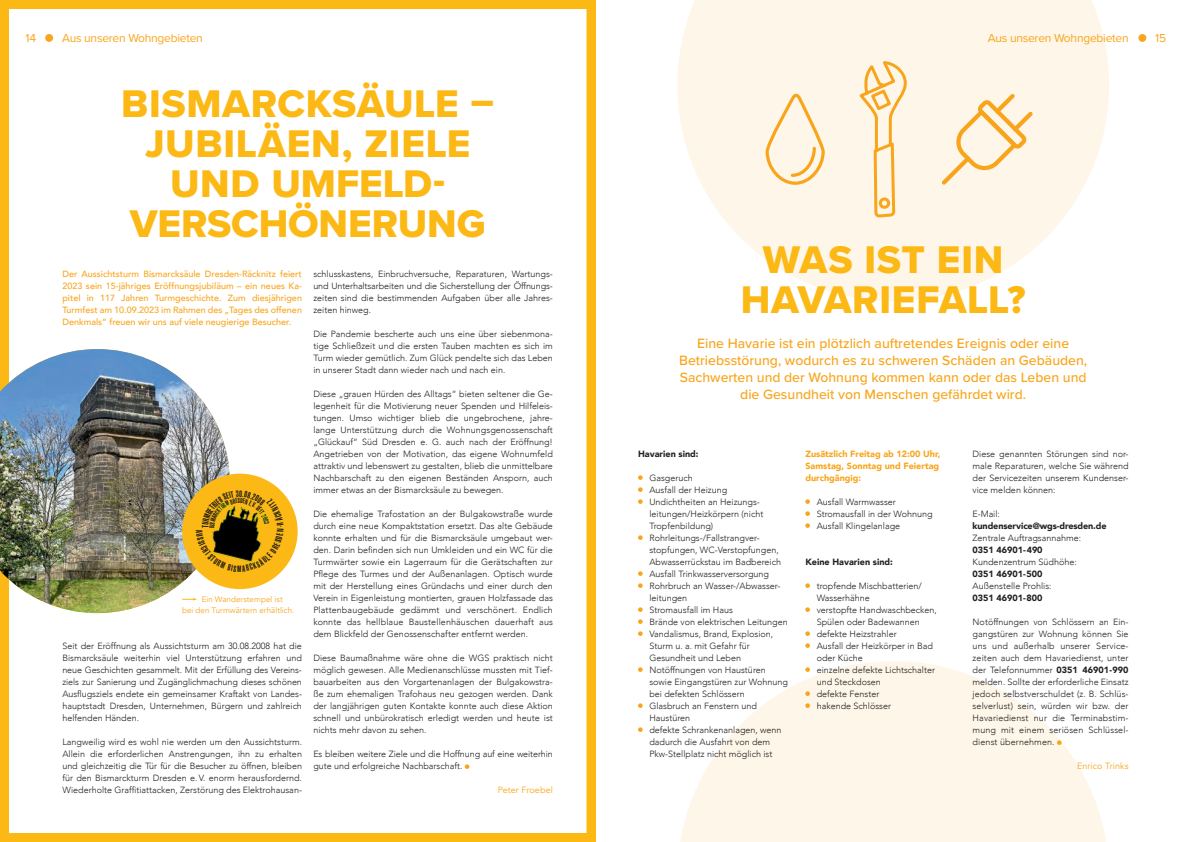
<style>
.page{position:relative;width:1191px;height:842px;background:#fff}
.page>*{position:absolute;margin:0;border:0;box-sizing:border-box;transform-origin:0 0}
.t1{font:40px/40px "Proxima Nova Extrabld";letter-spacing:.01em;color:#fcb814;text-align:center}
.t2{font:500 14px/16.8px "Proxima Nova";color:#f9a51b;text-align:center}
.t3{font:12px "Proxima Nova";letter-spacing:-.02em;color:#f9a51b}
.t4{font:300 9px/12px "Avenir";color:#231f20;text-align:justify}
.t5{font:500 9px/12px "Avenir";color:#f9a51b;text-align:justify}
.t6{font:900 9px "Avenir";color:#231f20}
.t7{font:900 9px/12px "Avenir";color:#f9a51b}
.t8{font:9px "Avenir";letter-spacing:.01em;color:#f9a51b}
.t9{font:8px/11px "Avenir";letter-spacing:.005em;color:#f9a51b}
.s1{font-weight:900}
</style>
<div class="page">
<div style="left:1138px;top:34px;width:8px;height:8px;background:#f9a51b;border-radius:50%"></div>
<div style="left:0;top:0;width:595px;height:842px;border:9px solid #fcb814"></div>
<img style="left:0;top:349px;width:230px;height:264px">
<svg style="left:182px;top:598px;width:15px;height:2px"></svg>
<div style="left:45px;top:34px;width:8px;height:8px;background:#f9a51b;border-radius:50%"></div>
<div style="left:182px;top:474px;width:116px;height:115px;background:#fcb814;border-radius:50%"></div>
<svg style="left:677px;top:0;width:432px;height:301px;fill:#fef6e8"></svg>
<svg style="left:680px;top:661px;width:426px;height:181px;fill:#fef6e8"></svg>
<svg style="left:638px;top:475px;width:4px;height:5px"></svg>
<svg style="left:638px;top:487px;width:4px;height:5px"></svg>
<svg style="left:638px;top:499px;width:4px;height:5px"></svg>
<svg style="left:638px;top:535px;width:4px;height:5px"></svg>
<svg style="left:638px;top:571px;width:4px;height:5px"></svg>
<svg style="left:638px;top:583px;width:4px;height:5px"></svg>
<svg style="left:638px;top:607px;width:4px;height:5px"></svg>
<svg style="left:638px;top:619px;width:4px;height:5px"></svg>
<svg style="left:638px;top:631px;width:4px;height:5px"></svg>
<svg style="left:638px;top:667px;width:4px;height:5px"></svg>
<svg style="left:638px;top:703px;width:4px;height:5px"></svg>
<svg style="left:638px;top:727px;width:4px;height:5px"></svg>
<svg style="left:805px;top:499px;width:5px;height:5px"></svg>
<svg style="left:805px;top:511px;width:5px;height:5px"></svg>
<svg style="left:805px;top:523px;width:5px;height:5px"></svg>
<svg style="left:805px;top:583px;width:5px;height:5px"></svg>
<svg style="left:805px;top:607px;width:5px;height:5px"></svg>
<svg style="left:805px;top:631px;width:5px;height:5px"></svg>
<svg style="left:805px;top:643px;width:5px;height:5px"></svg>
<svg style="left:805px;top:667px;width:5px;height:5px"></svg>
<svg style="left:805px;top:691px;width:5px;height:5px"></svg>
<svg style="left:805px;top:703px;width:5px;height:5px"></svg>
<svg style="left:465px;top:764px;width:4px;height:5px"></svg>
<svg style="left:1057px;top:740px;width:4px;height:5px"></svg>
<svg style="left:764px;top:94px;width:62px;height:92px;background:#fdeac9"></svg>
<svg style="left:858px;top:61px;width:55px;height:157px;background:#fde7c4"></svg>
<svg style="left:941px;top:94px;width:91px;height:91px;background:#fde8c6"></svg>
<svg style="left:196px;top:490px;width:87px;height:82px"></svg>
<h3 class="t3" style="left:26px;top:29px;width:12px">14</h3>
<h3 class="t3" style="left:62px;top:29px;width:142px">Aus unseren Wohngebieten</h3>
<h1 class="t1" style="left:121px;top:83px;width:375px">BISMARCKSÄULE –<br>JUBILÄEN, ZIELE<br>UND UMFELD-<br>VERSCHÖNERUNG</h1>
<p class="t5" style="left:62px;top:267px;width:241px">Der Aussichtsturm Bismarcksäule Dresden-Räcknitz feiert 2023 sein 15-jähriges Eröffnungsjubiläum – ein neues Ka&shy;pitel in 117 Jahren Turmgeschichte. Zum diesjährigen Turmfest am 10.09.2023 im Rahmen des „Tages des offenen Denkmals“ freuen wir uns auf viele neugierige Besucher.</p>
<p class="t4" style="left:313px;top:268px;width:241px">schlusskastens, Einbruchversuche, Reparaturen, Wartungs&shy;und Unterhaltsarbeiten und die Sicherstellung der Öffnungs&shy;zeiten sind die bestimmenden Aufgaben über alle Jahres&shy;zeiten hinweg.</p>
<p class="t4" style="left:313px;top:328px;width:241px">Die Pandemie bescherte auch uns eine über siebenmona&shy;tige Schließzeit und die ersten Tauben machten es sich im Turm wieder gemütlich. Zum Glück pendelte sich das Leben in unserer Stadt dann wieder nach und nach ein.</p>
<p class="t4" style="left:313px;top:388px;width:241px">Diese „grauen Hürden des Alltags“ bieten seltener die Ge&shy;legenheit für die Motivierung neuer Spenden und Hilfeleis&shy;tungen. Umso wichtiger blieb die ungebrochene, jahre&shy;lange Unterstützung durch die Wohnungsgenossenschaft „Glückauf“ Süd Dresden e. G. auch nach der Eröffnung!<br>Angetrieben von der Motivation, das eigene Wohnumfeld attraktiv und lebenswert zu gestalten, blieb die unmittelbare Nachbarschaft zu den eigenen Beständen Ansporn, auch immer etwas an der Bismarcksäule zu bewegen.</p>
<p class="t4" style="left:313px;top:508px;width:241px">Die ehemalige Trafostation an der Bulgakowstraße wurde durch eine neue Kompaktstation ersetzt. Das alte Gebäude konnte erhalten und für die Bismarcksäule umgebaut wer&shy;den. Darin befinden sich nun Umkleiden und ein WC für die Turmwärter sowie ein Lagerraum für die Gerätschaften zur Pflege des Turmes und der Außenanlagen. Optisch wurde mit der Herstellung eines Gründachs und einer durch den Verein in Eigenleistung montierten, grauen Holzfassade das Plattenbaugebäude gedämmt und verschönert. Endlich konnte das hellblaue Baustellenhäuschen dauerhaft aus dem Blickfeld der Genossenschafter entfernt werden.</p>
<p class="t4" style="left:313px;top:652px;width:241px">Diese Baumaßnahme wäre ohne die WGS praktisch nicht möglich gewesen. Alle Medienanschlüsse mussten mit Tief&shy;bauarbeiten aus den Vorgartenanlagen der Bulgakowstra&shy;ße zum ehemaligen Trafohaus neu gezogen werden. Dank der langjährigen guten Kontakte konnte auch diese Aktion schnell und unbürokratisch erledigt werden und heute ist nichts mehr davon zu sehen.</p>
<p class="t4" style="left:313px;top:748px;width:241px">Es bleiben weitere Ziele und die Hoffnung auf eine weiterhin gute und erfolgreiche Nachbarschaft.</p>
<p class="t8" style="left:498px;top:785px;width:57px">Peter Froebel</p>
<p class="t9" style="left:182px;top:594px;width:114px;text-indent:20px">Ein Wanderstempel ist bei den Turmwärtern erhältlich.</p>
<p class="t4" style="left:62px;top:640px;width:241px">Seit der Eröffnung als Aussichtsturm am 30.08.2008 hat die Bismarcksäule weiterhin viel Unterstützung erfahren und neue Geschichten gesammelt. Mit der Erfüllung des Vereins&shy;ziels zur Sanierung und Zugänglichmachung dieses schönen Ausflugsziels endete ein gemeinsamer Kraftakt von Landes&shy;hauptstadt Dresden, Unternehmen, Bürgern und zahlreich helfenden Händen.</p>
<p class="t4" style="left:62px;top:736px;width:241px">Langweilig wird es wohl nie werden um den Aussichtsturm.<br>Allein die erforderlichen Anstrengungen, ihn zu erhalten und gleichzeitig die Tür für die Besucher zu öffnen, bleiben für den Bismarckturm Dresden e. V. enorm herausfordernd.<br>Wiederholte Graffitiattacken, Zerstörung des Elektrohausan-</p>
<h3 class="t3" style="left:988px;top:29px;width:142px">Aus unseren Wohngebieten</h3>
<h3 class="t3" style="left:1155px;top:29px;width:12px">15</h3>
<h1 class="t1" style="left:740px;top:239px;width:286px">WAS IST EIN<br>HAVARIEFALL?</h1>
<h2 class="t2" style="left:679px;top:335px;width:409px">Eine Havarie ist ein plötzlich auftretendes Ereignis oder eine Betriebsstörung, wodurch es zu schweren Schäden an Gebäuden, Sachwerten und der Wohnung kommen kann oder das Leben und die Gesundheit von Menschen gefährdet wird.</h2>
<p class="t6" style="left:638px;top:446px;width:62px">Havarien sind:</p>
<p class="t4" style="left:649px;top:472px;width:140px;text-align:left">Gasgeruch<br>Ausfall der Heizung<br>Undichtheiten an Heizungs&shy;leitungen/Heizkörpern (nicht<br>Tropfenbildung)<br>Rohrleitungs-/Fallstrangver&shy;stopfungen, WC-Verstopfungen,<br>Abwasserrückstau im Badbereich<br>Ausfall Trinkwasserversorgung<br>Rohrbruch an Wasser-/Abwasser&shy;leitungen<br>Stromausfall im Haus<br>Brände von elektrischen Leitungen<br>Vandalismus, Brand, Explosion,<br>Sturm u. a. mit Gefahr für<br>Gesundheit und Leben<br>Notöffnungen von Haustüren sowie Eingangstüren zur Wohnung bei defekten Schlössern<br>Glasbruch an Fenstern und<br>Haustüren<br>defekte Schrankenanlagen, wenn dadurch die Ausfahrt von dem<br>Pkw-Stellplatz nicht möglich ist</p>
<p class="t7" style="left:805px;top:448px;width:137px">Zusätzlich Freitag ab 12:00 Uhr,<br>Samstag, Sonntag und Feiertag durchgängig:</p>
<p class="t4" style="left:816px;top:496px;width:117px;text-align:left">Ausfall Warmwasser<br>Stromausfall in der Wohnung<br>Ausfall Klingelanlage</p>
<p class="t6" style="left:805px;top:554px;width:89px">Keine Havarien sind:</p>
<p class="t4" style="left:816px;top:580px;width:122px;text-align:left">tropfende Mischbatterien/<br>Wasserhähne<br>verstopfte Handwaschbecken,<br>Spülen oder Badewannen defekte Heizstrahler<br>Ausfall der Heizkörper in Bad oder Küche<br>einzelne defekte Lichtschalter und Steckdosen<br>defekte Fenster<br>hakende Schlösser</p>
<p class="t4" style="left:972px;top:448px;width:157px">Diese genannten Störungen sind nor&shy;male Reparaturen, welche Sie während der Servicezeiten unserem Kundenser&shy;vice melden können:</p>
<p class="t4" style="left:972px;top:508px;width:29px">E-Mail:</p>
<p class="t6" style="left:972px;top:518px;width:135px">kundenservice@wgs-dresden.de</p>
<p class="t4" style="left:972px;top:532px;width:110px">Zentrale Auftragsannahme:</p>
<p class="t6" style="left:972px;top:542px;width:71px">0351 46901-490</p>
<p class="t4" style="left:972px;top:556px;width:106px">Kundenzentrum Südhöhe:</p>
<p class="t6" style="left:972px;top:566px;width:71px">0351 46901-500</p>
<p class="t4" style="left:972px;top:580px;width:80px">Außenstelle Prohlis:</p>
<p class="t6" style="left:972px;top:590px;width:71px">0351 46901-800</p>
<p class="t4" style="left:972px;top:616px;width:157px">Notöffnungen von Schlössern an Ein&shy;gangstüren zur Wohnung können Sie uns und außerhalb unserer Service&shy;zeiten auch dem Havariedienst, unter der Telefonnummer <span class="s1">0351 46901-990 </span>melden. Sollte der erforderliche Einsatz jedoch selbstverschuldet (z. B. Schlüs&shy;selverlust) sein, würden wir bzw. der Havariedienst nur die Terminabstim&shy;mung mit einem seriösen Schlüssel&shy;dienst übernehmen.</p>
<p class="t8" style="left:1077px;top:761px;width:53px">Enrico Trinks</p>
</div>
